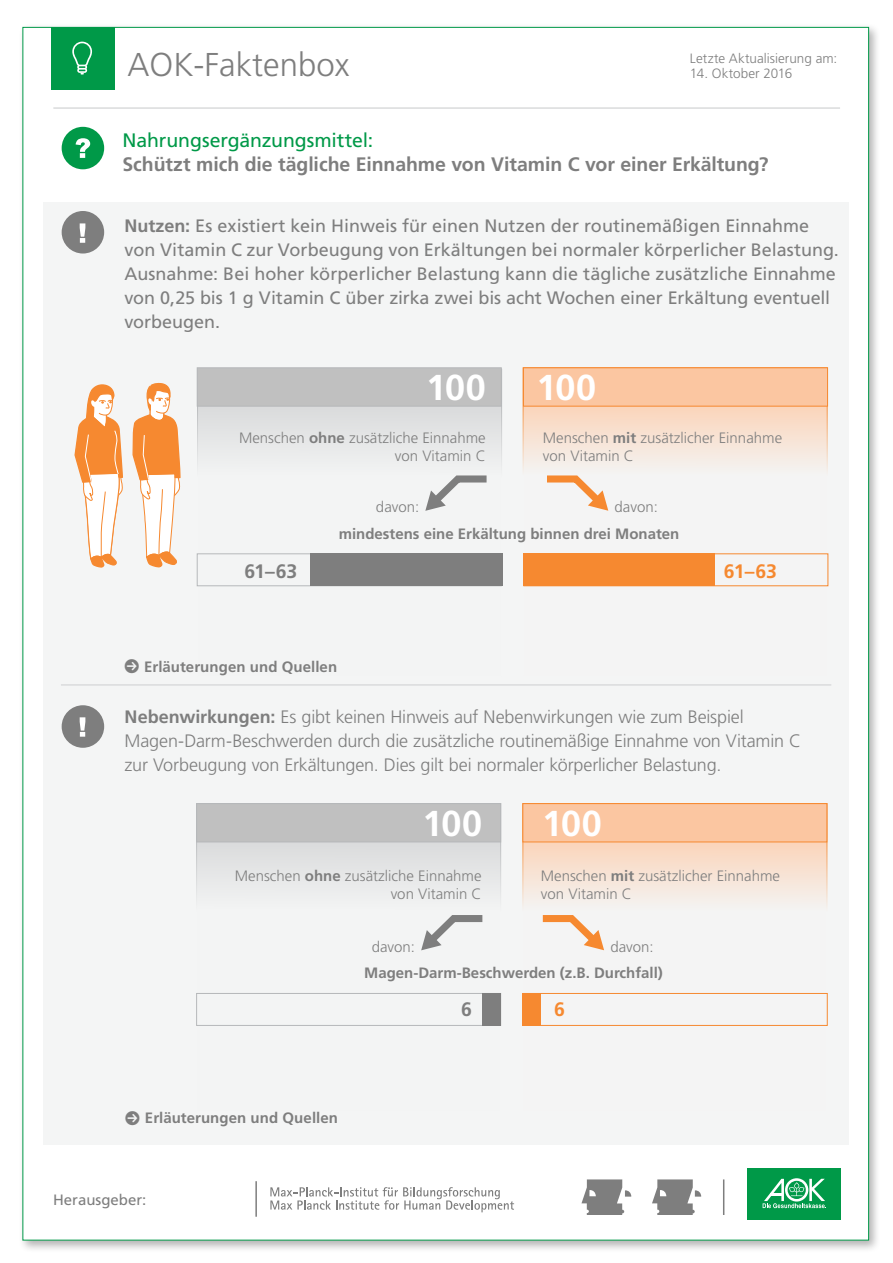
<style>
.page{position:relative;width:893px;height:1263px;background:#fff}
.page>*{position:absolute;margin:0;border:0;box-sizing:border-box;transform-origin:0 0}
.t1{font:700 36px "Frutiger LT";letter-spacing:-.005em;color:#fff}
.t2{font:300 33px "Frutiger LT";color:#7e7e7e}
.t3{font:700 19.5px "Frutiger LT";letter-spacing:-.005em;color:#7e7e7e}
.t4{font:19.5px "Frutiger LT";letter-spacing:-.005em;color:#009948}
.t5{font:700 19.5px "Frutiger LT";color:#f68930}
.t6{font:18px/24px "Frutiger LT";color:#7e7e7e}
.t7{font:300 18px/24px "Frutiger LT";letter-spacing:-.01em;color:#7e7e7e}
.t8{font:300 15px/18px "Frutiger LT";color:#7e7e7e;text-align:right}
.t9{font:700 15px "Frutiger LT";color:#7e7e7e}
.t10{font:15px "Frutiger LT";color:#7e7e7e}
.t11{font:300 13.5px "Frutiger LT";color:#7e7e7e}
.s1{font-weight:700}
</style>
<div class="page">
<div style="left:18px;top:23px;width:863px;height:1230px;background:#000;opacity:.3"></div>
<div style="left:22px;top:27px;width:847px;height:1213px;background:#fff;border:1px solid #009948"></div>
<div style="left:51px;top:28px;width:64px;height:62px;background:#009948"></div>
<svg style="left:72px;top:42px;width:20px;height:33px"></svg>
<svg style="left:581px;top:1179px;width:50px;height:36px"></svg>
<svg style="left:652px;top:1179px;width:49px;height:36px"></svg>
<svg style="left:270px;top:1187px;width:244px;height:25px"></svg>
<div style="left:748px;top:1169px;width:93px;height:51px;background:#009948"></div>
<svg style="left:763px;top:1178px;width:63px;height:30px"></svg>
<hr style="left:723px;top:1179px;width:1px;height:36px;background:#7e7e7e">
<hr style="left:255px;top:1181px;width:2px;height:36px;background:#7e7e7e">
<hr style="left:53px;top:107px;width:787px;height:2px;background:#dadbdc">
<div style="left:43px;top:202px;width:805px;height:942px;background:#f4f5f5"></div>
<div style="left:62px;top:127px;width:42px;height:42px;background:#009948;border-radius:50%"></div>
<svg style="left:76px;top:138px;width:14px;height:20px"></svg>
<svg style="left:523px;top:406px;width:304px;height:181px"></svg>
<svg style="left:197px;top:406px;width:305px;height:181px"></svg>
<div style="left:62px;top:705px;width:42px;height:43px;background:#7e7e7e;border-radius:50%"></div>
<svg style="left:80px;top:717px;width:5px;height:20px"></svg>
<div style="left:62px;top:211px;width:42px;height:42px;background:#7e7e7e;border-radius:50%"></div>
<svg style="left:80px;top:223px;width:5px;height:20px"></svg>
<hr style="left:61px;top:684px;width:770px;height:2px;background:#dadbdc">
<svg style="left:523px;top:842px;width:304px;height:109px"></svg>
<svg style="left:536px;top:911px;width:68px;height:39px"></svg>
<svg style="left:196px;top:842px;width:305px;height:109px"></svg>
<div style="left:196px;top:803px;width:305px;height:39px;background:#c0c0c0"></div>
<div style="left:522px;top:803px;width:305px;height:39px;background:#fbc6a1;border:1px solid #f68930"></div>
<svg style="left:196px;top:993px;width:287px;height:33px"></svg>
<svg style="left:522px;top:993px;width:306px;height:33px"></svg>
<div style="left:523px;top:993px;width:18px;height:33px;background:#f68930"></div>
<div style="left:483px;top:993px;width:18px;height:33px;background:#7e7e7e"></div>
<svg style="left:425px;top:472px;width:69px;height:39px"></svg>
<svg style="left:540px;top:472px;width:68px;height:39px"></svg>
<svg style="left:197px;top:553px;width:113px;height:33px"></svg>
<svg style="left:523px;top:553px;width:306px;height:33px"></svg>
<div style="left:310px;top:553px;width:192px;height:33px;background:#7e7e7e"></div>
<div style="left:197px;top:367px;width:305px;height:39px;background:#c0c0c0"></div>
<div style="left:523px;top:367px;width:305px;height:39px;background:#fbc6a1;border:1px solid #f68930"></div>
<svg style="left:74px;top:384px;width:49px;height:184px"></svg>
<svg style="left:132px;top:383px;width:49px;height:185px"></svg>
<h2 class="t2" style="left:128px;top:46px;width:223px">AOK-Faktenbox</h2>
<p class="t11" style="left:690px;top:51px;width:149px">Letzte Aktualisierung am:</p>
<p class="t11" style="left:690px;top:66px;width:104px">14. Oktober 2016</p>
<p class="t4" style="left:122px;top:128px;width:252px">Nahrungsergänzungsmittel:</p>
<p class="t3" style="left:122px;top:152px;width:648px">Schützt mich die tägliche Einnahme von Vitamin C vor einer Erkältung?</p>
<p class="t6" style="left:125px;top:214px;width:716px"><span class="s1">Nutzen:</span> Es existiert kein Hinweis für einen Nutzen der routinemäßigen Einnahme von Vitamin C zur Vorbeugung von Erkältungen bei normaler körperlicher Belastung.<br>Ausnahme: Bei hoher körperlicher Belastung kann die tägliche zusätzliche Einnahme von 0,25 bis 1 g Vitamin C über zirka zwei bis acht Wochen einer Erkältung eventuell vorbeugen.</p>
<h1 class="t1" style="left:426px;top:367px;width:61px">100</h1>
<h1 class="t1" style="left:536px;top:367px;width:61px">100</h1>
<p class="t8" style="left:239px;top:429px;width:248px">Menschen <span class="s1">ohne</span> zusätzliche Einnahme von Vitamin C</p>
<p class="t8" style="left:543px;top:429px;width:241px;text-align:left">Menschen <span class="s1">mit</span> zusätzlicher Einnahme von Vitamin C</p>
<p class="t8" style="left:376px;top:498px;width:45px">davon:</p>
<p class="t8" style="left:615px;top:498px;width:45px">davon:</p>
<p class="t9" style="left:339px;top:525px;width:342px">mindestens eine Erkältung binnen drei Monaten</p>
<p class="t3" style="left:244px;top:560px;width:55px">61–63</p>
<p class="t5" style="left:724px;top:560px;width:55px">61–63</p>
<p class="t9" style="left:144px;top:658px;width:195px">Erläuterungen und Quellen</p>
<p class="t7" style="left:125px;top:705px;width:678px"><span class="s1">Nebenwirkungen:</span> Es gibt keinen Hinweis auf Nebenwirkungen wie zum Beispiel<br>Magen-Darm-Beschwerden durch die zusätzliche routinemäßige Einnahme von Vitamin C zur Vorbeugung von Erkältungen. Dies gilt bei normaler körperlicher Belastung.</p>
<h1 class="t1" style="left:423px;top:803px;width:61px">100</h1>
<h1 class="t1" style="left:542px;top:803px;width:61px">100</h1>
<p class="t8" style="left:235px;top:867px;width:248px">Menschen <span class="s1">ohne</span> zusätzliche Einnahme von Vitamin C</p>
<p class="t8" style="left:541px;top:867px;width:241px;text-align:left">Menschen <span class="s1">mit</span> zusätzlicher Einnahme von Vitamin C</p>
<p class="t8" style="left:372px;top:938px;width:45px">davon:</p>
<p class="t8" style="left:610px;top:938px;width:45px">davon:</p>
<p class="t9" style="left:364px;top:964px;width:300px">Magen-Darm-Beschwerden (z.B. Durchfall)</p>
<p class="t3" style="left:461px;top:998px;width:12px">6</p>
<p class="t5" style="left:554px;top:998px;width:12px">6</p>
<p class="t9" style="left:145px;top:1109px;width:195px">Erläuterungen und Quellen</p>
<p class="t10" style="left:53px;top:1191px;width:95px">Herausgeber:</p>
</div>
